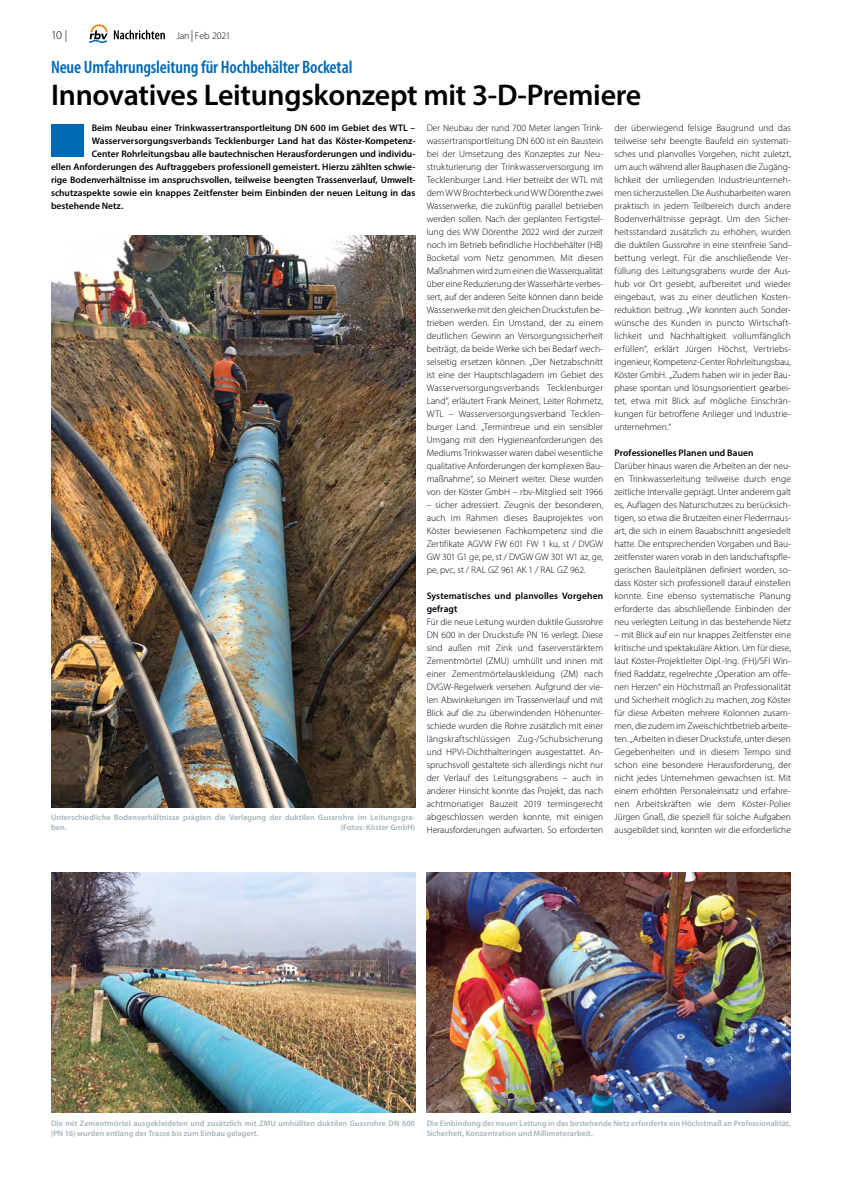
<style>
.page{position:relative;width:842px;height:1191px;background:#fff}
.page>*{position:absolute;margin:0;border:0;box-sizing:border-box;transform-origin:0 0}
.t1{font:600 30px "Myriad Pro";letter-spacing:-.01em;color:#000}
.t2{font:600 condensed 18px "Myriad Pro";letter-spacing:-.01em;color:#0069b4}
.t3{font:300 12px "Myriad Pro";color:#000}
.t4{font:300 10px "Myriad Pro";letter-spacing:-.01em;color:#000}
.t5{font:300 9.5px/13px "Myriad Pro";color:#000;text-align:justify}
.t6{font:600 9.5px/13px "Myriad Pro";color:#000}
.t7{font:600 8px/9.6px "Myriad Pro";letter-spacing:.01em;color:#a0b3b8}
.s1{font-size:12px}
</style>
<div class="page">
<svg style="left:89px;top:24px;width:19px;height:19px"></svg>
<svg style="left:114px;top:30px;width:51px;height:9px"></svg>
<img style="left:51px;top:235px;width:364px;height:572px">
<img style="left:51px;top:872px;width:364px;height:241px">
<img style="left:427px;top:872px;width:364px;height:241px">
<div style="left:51px;top:125px;width:32px;height:32px;background:#0069b4"></div>
<p class="t3" style="left:51px;top:28px;width:18px">10 |</p>
<p class="t4" style="left:176px;top:30px;width:56px">Jan <span class="s1">|</span> Feb 2021</p>
<h2 class="t2" style="left:51px;top:55px;width:303px">Neue Umfahrungsleitung für Hochbehälter Bocketal</h2>
<h1 class="t1" style="left:51px;top:76px;width:592px">Innovatives Leitungskonzept mit 3-D-Premiere</h1>
<p class="t6" style="left:92px;top:121px;width:325px">Beim Neubau einer Trinkwassertransportleitung DN 600 im Gebiet des WTL –</p>
<p class="t6" style="left:92px;top:134px;width:325px">Wasserversorgungsverbands Tecklenburger Land hat das Köster-Kompetenz-</p>
<p class="t6" style="left:92px;top:147px;width:325px">Center Rohrleitungsbau alle bautechnischen Herausforderungen und individu-</p>
<p class="t6" style="left:51px;top:160px;width:365px">ellen Anforderungen des Auftraggebers professionell gemeistert. Hierzu zählten schwie-</p>
<p class="t6" style="left:51px;top:173px;width:365px">rige Bodenverhältnisse im anspruchsvollen, teilweise beengten Trassenverlauf, Umwelt-</p>
<p class="t6" style="left:51px;top:186px;width:366px">schutzaspekte sowie ein knappes Zeitfenster beim Einbinden der neuen Leitung in das</p>
<p class="t6" style="left:51px;top:199px;width:74px">bestehende Netz.</p>
<p class="t7" style="left:51px;top:812px;width:366px">Unterschiedliche Bodenverhältnisse prägten die Verlegung der duktilen Gussrohre im Leitungsgra&shy;ben.</p>
<p class="t7" style="left:341px;top:822px;width:76px">(Fotos: Köster GmbH)</p>
<p class="t5" style="left:427px;top:121px;width:178px">Der Neubau der rund 700 Meter langen Trink&shy;wassertransportleitung DN 600 ist ein Baustein bei der Umsetzung des Konzeptes zur Neu&shy;strukturierung der Trinkwasserversorgung im Tecklenburger Land. Hier betreibt der WTL mit dem WW Brochterbeck und WW Dörenthe zwei Wasserwerke, die zukünftig parallel betrieben werden sollen. Nach der geplanten Fertigstel&shy;lung des WW Dörenthe 2022 wird der zurzeit noch im Betrieb befindliche Hochbehälter (HB)<br>Bocketal vom Netz genommen. Mit diesen Maßnahmen wird zum einen die Wasserqualität über eine Reduzierung der Wasserhärte verbes&shy;sert, auf der anderen Seite können dann beide Wasserwerke mit den gleichen Druckstufen be&shy;trieben werden. Ein Umstand, der zu einem deutlichen Gewinn an Versorgungssicherheit beiträgt, da beide Werke sich bei Bedarf wech&shy;selseitig ersetzen können. „Der Netzabschnitt ist eine der Hauptschlagadern im Gebiet des Wasserversorgungsverbands Tecklenburger Land“, erläutert Frank Meinert, Leiter Rohrnetz, WTL – Wasserversorgungsverband Tecklen&shy;burger Land. „Termintreue und ein sensibler Umgang mit den Hygieneanforderungen des Mediums Trinkwasser waren dabei wesentliche qualitative Anforderungen der komplexen Bau&shy;maßnahme“, so Meinert weiter. Diese wurden von der Köster GmbH – rbv-Mitglied seit 1966</p>
<p class="t5" style="left:427px;top:498px;width:178px">– sicher adressiert. Zeugnis der besonderen, auch im Rahmen dieses Bauprojektes von Köster bewiesenen Fachkompetenz sind die Zertifikate AGVW FW 601 FW 1 ku, st / DVGW GW 301 G1 ge, pe, st / DVGW GW 301 W1 az, ge, pe, pvc, st / RAL GZ 961 AK 1 / RAL GZ 962.</p>
<p class="t6" style="left:427px;top:589px;width:178px">Systematisches und planvolles Vorgehen gefragt</p>
<p class="t5" style="left:427px;top:615px;width:178px">Für die neue Leitung wurden duktile Gussrohre DN 600 in der Druckstufe PN 16 verlegt. Diese sind außen mit Zink und faserverstärktem Zementmörtel (ZMU) umhüllt und innen mit einer Zementmörtelauskleidung (ZM) nach DVGW-Regelwerk versehen. Aufgrund der vie&shy;len Abwinkelungen im Trassenverlauf und mit Blick auf die zu überwindenden Höhenunter&shy;schiede wurden die Rohre zusätzlich mit einer längskraftschlüssigen Zug-/Schubsicherung und HPVi-Dichthalteringen ausgestattet. An&shy;spruchsvoll gestaltete sich allerdings nicht nur der Verlauf des Leitungsgrabens – auch in anderer Hinsicht konnte das Projekt, das nach achtmonatiger Bauzeit 2019 termingerecht abgeschlossen werden konnte, mit einigen Herausforderungen aufwarten. So erforderten</p>
<p class="t5" style="left:614px;top:121px;width:178px;text-align:left">der überwiegend felsige Baugrund und das teilweise sehr beengte Baufeld ein systemati&shy;sches und planvolles Vorgehen, nicht zuletzt, um auch während aller Bauphasen die Zugäng&shy;lichkeit der umliegenden Industrieunterneh&shy;men sicherzustellen. Die Aushubarbeiten waren praktisch in jedem Teilbereich durch andere Bodenverhältnisse geprägt. Um den Sicher&shy;heitsstandard zusätzlich zu erhöhen, wurden die duktilen Gussrohre in eine steinfreie Sand&shy;bettung verlegt. Für die anschließende Ver&shy;füllung des Leitungsgrabens wurde der Aus-- hub vor Ort gesiebt, aufbereitet und wieder eingebaut, was zu einer deutlichen Kosten&shy;reduktion beitrug. „Wir konnten auch Sonder&shy;wünsche des Kunden in puncto Wirtschaft&shy;lichkeit und Nachhaltigkeit vollumfänglich erfüllen“, erklärt Jürgen Höchst, Vertriebs&shy;ingenieur, Kompetenz-Center Rohrleitungsbau, Köster GmbH. „Zudem haben wir in jeder Bau&shy;phase spontan und lösungsorientiert gearbei&shy;tet, etwa mit Blick auf mögliche Einschrän&shy;kungen für betroffene Anlieger und Industrie&shy;unternehmen.“</p>
<p class="t6" style="left:614px;top:446px;width:141px">Professionelles Planen und Bauen</p>
<p class="t5" style="left:614px;top:459px;width:178px">Darüber hinaus waren die Arbeiten an der neu&shy;en Trinkwasserleitung teilweise durch enge zeitliche Intervalle geprägt. Unter anderem galt es, Auflagen des Naturschutzes zu berücksich&shy;tigen, so etwa die Brutzeiten einer Fledermaus&shy;art, die sich in einem Bauabschnitt angesiedelt hatte. Die entsprechenden Vorgaben und Bau&shy;zeitfenster waren vorab in den landschaftspfle&shy;gerischen Bauleitplänen definiert worden, so&shy;dass Köster sich professionell darauf einstellen konnte. Eine ebenso systematische Planung erforderte das abschließende Einbinden der neu verlegten Leitung in das bestehende Netz</p>
<p class="t5" style="left:614px;top:628px;width:178px">– mit Blick auf ein nur knappes Zeitfenster eine kritische und spektakuläre Aktion. Um für diese, laut Köster-Projektleiter Dipl.-Ing. (FH)/SFI Win&shy;fried Raddatz, regelrechte „Operation am offe&shy;nen Herzen“ ein Höchstmaß an Professionalität und Sicherheit möglich zu machen, zog Köster für diese Arbeiten mehrere Kolonnen zusam&shy;men, die zudem im Zweischichtbetrieb arbeite&shy;ten. „Arbeiten in dieser Druckstufe, unter diesen Gegebenheiten und in diesem Tempo sind schon eine besondere Herausforderung, der nicht jedes Unternehmen gewachsen ist. Mit einem erhöhten Personaleinsatz und erfahre&shy;nen Arbeitskräften wie dem Köster-Polier Jürgen Gnaß, die speziell für solche Aufgaben ausgebildet sind, konnten wir die erforderliche</p>
<p class="t7" style="left:51px;top:1118px;width:366px">Die mit Zementmörtel ausgekleideten und zusätzlich mit ZMU umhüllten duktilen Gussrohre DN 600 (PN 16) wurden entlang der Trasse bis zum Einbau gelagert.</p>
<p class="t7" style="left:427px;top:1118px;width:366px">Die Einbindung der neuen Leitung in das bestehende Netz erforderte ein Höchstmaß an Professionalität,<br>Sicherheit, Konzentration und Millimeterarbeit.</p>
</div>
